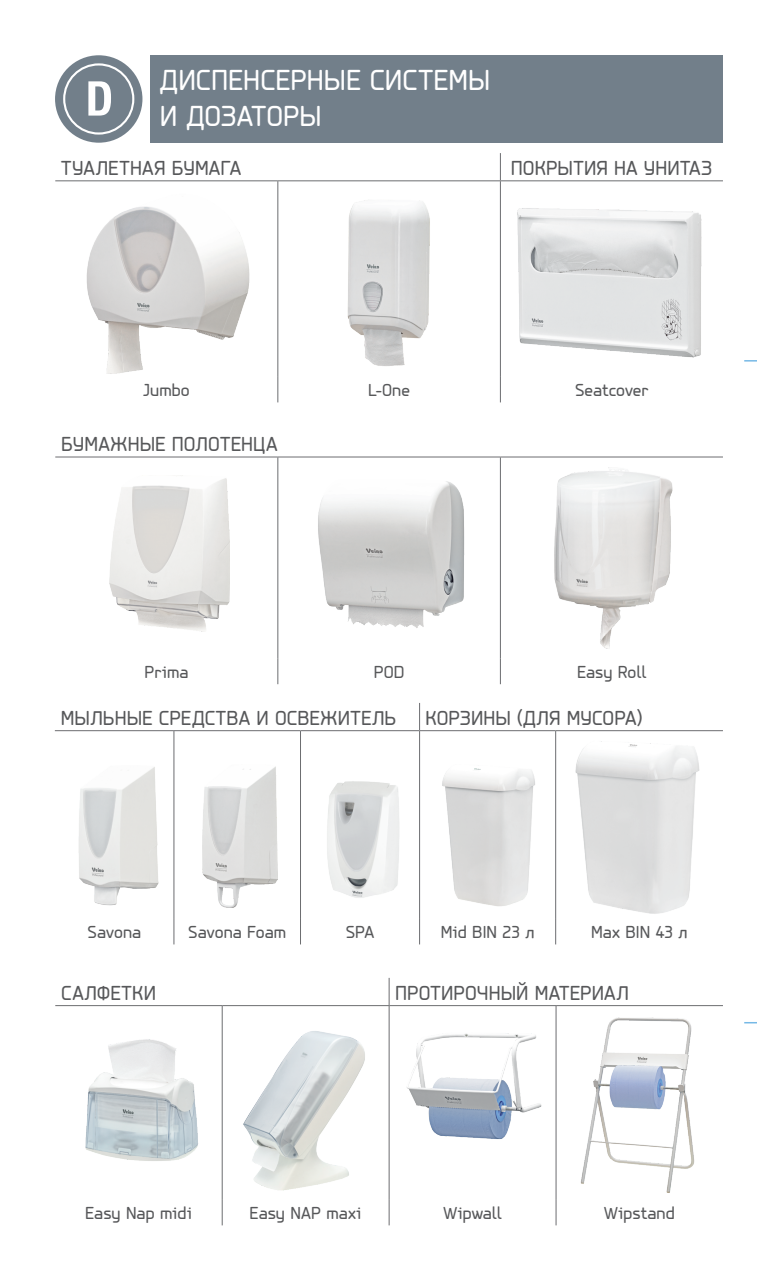
<style>
.page{position:relative;width:757px;height:1280px;background:#fff}
.page>*{position:absolute;margin:0;border:0;box-sizing:border-box;transform-origin:0 0}
.t1{font:30px/36px "PF Isotext Pro";color:#fff}
.t2{font:21px "PF Isotext Pro";letter-spacing:.005em;color:#57585a}
.t3{font:18px "PF Isotext Pro";color:#57585a}
</style>
<div class="page">
<img style="left:86px;top:206px;width:164px;height:168px">
<img style="left:347px;top:200px;width:83px;height:166px">
<img style="left:517px;top:208px;width:185px;height:150px">
<img style="left:110px;top:478px;width:119px;height:154px">
<img style="left:318px;top:481px;width:147px;height:147px">
<img style="left:554px;top:467px;width:119px;height:182px">
<img style="left:85px;top:1039px;width:113px;height:122px">
<img style="left:243px;top:1031px;width:122px;height:160px">
<img style="left:407px;top:1033px;width:135px;height:106px">
<img style="left:580px;top:1017px;width:115px;height:176px">
<img style="left:78px;top:767px;width:81px;height:139px">
<img style="left:202px;top:766px;width:75px;height:141px">
<img style="left:327px;top:781px;width:72px;height:117px">
<img style="left:442px;top:768px;width:93px;height:138px">
<img style="left:575px;top:741px;width:125px;height:173px">
<div style="left:151px;top:55px;width:572px;height:88px;background:#727f8a"></div>
<div style="left:55px;top:55px;width:87px;height:88px;background:#727f8a;border-radius:50%"></div>
<div style="left:63px;top:63px;width:71px;height:72px;border:2px solid #fff;border-radius:50%"></div>
<svg style="left:88px;top:81px;width:23px;height:35px"></svg>
<svg style="left:744px;top:1022px;width:13px;height:1px"></svg>
<svg style="left:744px;top:360px;width:13px;height:2px"></svg>
<svg style="left:500px;top:153px;width:1px;height:27px"></svg>
<hr style="left:55px;top:180px;width:223px;height:1px;background:#6c6d70">
<hr style="left:278px;top:180px;width:222px;height:1px;background:#6c6d70">
<hr style="left:277px;top:181px;width:1px;height:196px;background:#6c6d70">
<hr style="left:500px;top:180px;width:223px;height:1px;background:#6c6d70">
<hr style="left:500px;top:181px;width:1px;height:196px;background:#6c6d70">
<svg style="left:277px;top:377px;width:1px;height:25px"></svg>
<svg style="left:500px;top:377px;width:1px;height:25px"></svg>
<hr style="left:55px;top:457px;width:223px;height:1px;background:#6c6d70">
<hr style="left:278px;top:457px;width:222px;height:1px;background:#6c6d70">
<hr style="left:500px;top:457px;width:223px;height:1px;background:#6c6d70">
<hr style="left:277px;top:457px;width:1px;height:202px;background:#6c6d70">
<hr style="left:500px;top:457px;width:1px;height:202px;background:#6c6d70">
<svg style="left:277px;top:659px;width:1px;height:25px"></svg>
<svg style="left:500px;top:659px;width:1px;height:25px"></svg>
<hr style="left:55px;top:1005px;width:167px;height:1px;background:#6c6d70">
<hr style="left:222px;top:1005px;width:167px;height:1px;background:#6c6d70">
<hr style="left:222px;top:1006px;width:1px;height:194px;background:#6c6d70">
<svg style="left:222px;top:1200px;width:1px;height:25px"></svg>
<svg style="left:389px;top:978px;width:1px;height:27px"></svg>
<hr style="left:389px;top:1005px;width:167px;height:1px;background:#6c6d70">
<hr style="left:556px;top:1005px;width:167px;height:1px;background:#6c6d70">
<hr style="left:556px;top:1006px;width:1px;height:194px;background:#6c6d70">
<svg style="left:556px;top:1200px;width:1px;height:25px"></svg>
<hr style="left:389px;top:1006px;width:1px;height:194px;background:#6c6d70">
<svg style="left:389px;top:1200px;width:1px;height:25px"></svg>
<hr style="left:55px;top:730px;width:119px;height:1px;background:#6c6d70">
<hr style="left:174px;top:730px;width:126px;height:1px;background:#6c6d70">
<hr style="left:174px;top:731px;width:1px;height:188px;background:#6c6d70">
<hr style="left:300px;top:730px;width:120px;height:1px;background:#6c6d70">
<hr style="left:300px;top:731px;width:1px;height:188px;background:#6c6d70">
<hr style="left:420px;top:730px;width:136px;height:1px;background:#6c6d70">
<hr style="left:556px;top:730px;width:167px;height:1px;background:#6c6d70">
<hr style="left:555px;top:731px;width:1px;height:188px;background:#6c6d70">
<svg style="left:174px;top:919px;width:1px;height:25px"></svg>
<svg style="left:300px;top:919px;width:1px;height:25px"></svg>
<svg style="left:555px;top:919px;width:1px;height:25px"></svg>
<svg style="left:419px;top:703px;width:1px;height:27px"></svg>
<hr style="left:419px;top:731px;width:1px;height:188px;background:#6c6d70">
<svg style="left:419px;top:919px;width:1px;height:25px"></svg>
<h1 class="t1" style="left:160px;top:62px;width:332px">ДИСПЕНСЕРНЫЕ СИСТЕМЫ<br>И ДОЗАТОРЫ</h1>
<p class="t2" style="left:61px;top:156px;width:181px">ТУАЛЕТНАЯ БУМАГА</p>
<p class="t2" style="left:511px;top:156px;width:203px">ПОКРЫТИЯ НА УНИТАЗ</p>
<p class="t3" style="left:143px;top:380px;width:48px">Jumbo</p>
<p class="t3" style="left:368px;top:380px;width:43px">L-One</p>
<p class="t3" style="left:575px;top:380px;width:75px">Seatcover</p>
<p class="t2" style="left:61px;top:432px;width:218px">БУМАЖНЫЕ ПОЛОТЕНЦА</p>
<p class="t3" style="left:145px;top:662px;width:45px">Prima</p>
<p class="t3" style="left:374px;top:662px;width:32px">POD</p>
<p class="t3" style="left:577px;top:662px;width:71px">Easy Roll</p>
<p class="t2" style="left:61px;top:705px;width:337px">МЫЛЬНЫЕ СРЕДСТВА И ОСВЕЖИТЕЛЬ</p>
<p class="t2" style="left:426px;top:705px;width:218px">КОРЗИНЫ (ДЛЯ МУСОРА)</p>
<p class="t3" style="left:88px;top:922px;width:55px">Savona</p>
<p class="t3" style="left:188px;top:922px;width:99px">Savona Foam</p>
<p class="t3" style="left:346px;top:922px;width:30px">SPA</p>
<p class="t3" style="left:441px;top:922px;width:95px">Mid BIN 23 л</p>
<p class="t3" style="left:591px;top:922px;width:98px">Max BIN 43 л</p>
<p class="t2" style="left:61px;top:980px;width:96px">САЛФЕТКИ</p>
<p class="t2" style="left:395px;top:980px;width:235px">ПРОТИРОЧНЫЙ МАТЕРИАЛ</p>
<p class="t3" style="left:85px;top:1203px;width:109px">Easy Nap midi</p>
<p class="t3" style="left:250px;top:1203px;width:114px">Easy NAP maxi</p>
<p class="t3" style="left:443px;top:1203px;width:60px">Wipwall</p>
<p class="t3" style="left:604px;top:1203px;width:72px">Wipstand</p>
</div>
